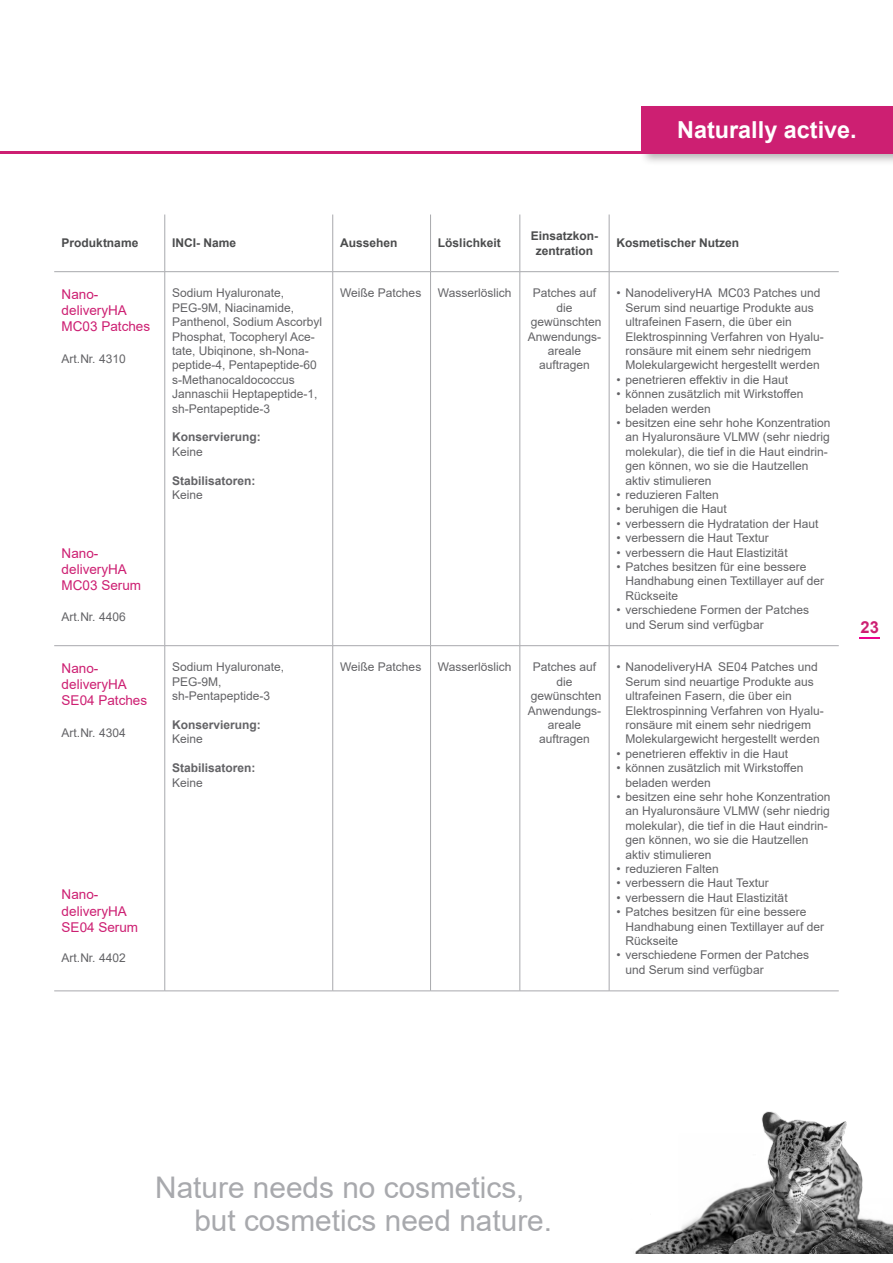
<style>
.page{position:relative;width:893px;height:1263px;background:#fff}
.page>*{position:absolute;margin:0;border:0;box-sizing:border-box;transform-origin:0 0}
.t1{font:29.85px/33px "Arial";color:#a8a9ad}
.t2{font:700 23.4px "Arial";color:#fff}
.t3{font:700 16.5px "Arial";color:#cd1f72}
.t4{font:13.5px/16.2px "Arial";color:#cd1f72}
.t5{font:12px/14.4px "Arial";color:#636366}
.t6{font:700 12px/14.4px "Arial";color:#4b4c4d;text-align:center}
.t7{font:700 12px "Arial";color:#636366}
</style>
<div class="page">
<div style="left:639px;top:104px;width:254px;height:62px;background:#231f20;opacity:.34"></div>
<div style="left:641px;top:106px;width:252px;height:46px;background:#cd1f72"></div>
<hr style="left:0;top:151px;width:893px;height:3px;background:#cd1f72">
<svg style="left:859px;top:637px;width:21px;height:1px"></svg>
<hr style="left:332px;top:215px;width:1px;height:56px;background:#a8a9ad">
<hr style="left:430px;top:215px;width:1px;height:56px;background:#a8a9ad">
<hr style="left:520px;top:215px;width:1px;height:56px;background:#a8a9ad">
<hr style="left:609px;top:215px;width:1px;height:56px;background:#a8a9ad">
<hr style="left:332px;top:272px;width:1px;height:373px;background:#a8a9ad">
<hr style="left:430px;top:272px;width:1px;height:373px;background:#a8a9ad">
<hr style="left:520px;top:272px;width:1px;height:373px;background:#a8a9ad">
<hr style="left:609px;top:272px;width:1px;height:373px;background:#a8a9ad">
<hr style="left:332px;top:646px;width:1px;height:345px;background:#a8a9ad">
<hr style="left:430px;top:646px;width:1px;height:345px;background:#a8a9ad">
<hr style="left:520px;top:646px;width:1px;height:345px;background:#a8a9ad">
<hr style="left:609px;top:646px;width:1px;height:345px;background:#a8a9ad">
<hr style="left:54px;top:271px;width:111px;height:1px;background:#a8a9ad">
<hr style="left:165px;top:271px;width:168px;height:1px;background:#a8a9ad">
<hr style="left:333px;top:271px;width:98px;height:1px;background:#a8a9ad">
<hr style="left:431px;top:271px;width:89px;height:1px;background:#a8a9ad">
<hr style="left:520px;top:271px;width:89px;height:1px;background:#a8a9ad">
<hr style="left:609px;top:271px;width:230px;height:1px;background:#a8a9ad">
<hr style="left:54px;top:645px;width:111px;height:1px;background:#a8a9ad">
<hr style="left:165px;top:645px;width:168px;height:1px;background:#a8a9ad">
<hr style="left:333px;top:645px;width:98px;height:1px;background:#a8a9ad">
<hr style="left:431px;top:645px;width:89px;height:1px;background:#a8a9ad">
<hr style="left:520px;top:645px;width:89px;height:1px;background:#a8a9ad">
<hr style="left:609px;top:645px;width:230px;height:1px;background:#a8a9ad">
<hr style="left:54px;top:991px;width:111px;height:1px;background:#a8a9ad">
<hr style="left:165px;top:991px;width:168px;height:1px;background:#a8a9ad">
<hr style="left:333px;top:991px;width:98px;height:1px;background:#a8a9ad">
<hr style="left:431px;top:991px;width:89px;height:1px;background:#a8a9ad">
<hr style="left:520px;top:991px;width:89px;height:1px;background:#a8a9ad">
<hr style="left:609px;top:991px;width:230px;height:1px;background:#a8a9ad">
<hr style="left:165px;top:215px;width:1px;height:56px;background:#a8a9ad">
<hr style="left:165px;top:272px;width:1px;height:373px;background:#a8a9ad">
<hr style="left:165px;top:646px;width:1px;height:345px;background:#a8a9ad">
<img style="left:635px;top:1112px;width:258px;height:141px">
<h2 class="t2" style="left:677px;top:113px;width:181px">Naturally active.</h2>
<p class="t6" style="left:62px;top:236px;width:78px">Produktname</p>
<p class="t6" style="left:172px;top:236px;width:66px">INCI- Name</p>
<p class="t6" style="left:340px;top:236px;width:59px">Aussehen</p>
<p class="t6" style="left:438px;top:236px;width:64px">Löslichkeit</p>
<p class="t6" style="left:531px;top:229px;width:69px">Einsatzkon&shy;zentration</p>
<p class="t6" style="left:617px;top:236px;width:124px">Kosmetischer Nutzen</p>
<p class="t4" style="left:62px;top:286px;width:38px">Nano-</p>
<p class="t4" style="left:62px;top:302px;width:90px">deliveryHA<br>MC03 Patches</p>
<p class="t5" style="left:62px;top:352px;width:66px">Art.Nr. 4310</p>
<p class="t5" style="left:172px;top:286px;width:152px">Sodium Hyaluronate,<br>PEG-9M, Niacinamide,<br>Panthenol, Sodium Ascorbyl<br>Phosphat, Tocopheryl Ace&shy;tate, Ubiqinone, sh-Nona&shy;peptide-4, Pentapeptide-60 s-Methanocaldococcus<br>Jannaschii Heptapeptide-1, sh-Pentapeptide-3</p>
<p class="t7" style="left:172px;top:429px;width:90px">Konservierung:</p>
<p class="t5" style="left:172px;top:444px;width:32px">Keine</p>
<p class="t7" style="left:172px;top:472px;width:85px">Stabilisatoren:</p>
<p class="t5" style="left:172px;top:488px;width:32px">Keine</p>
<p class="t5" style="left:340px;top:286px;width:83px">Weiße Patches</p>
<p class="t5" style="left:438px;top:286px;width:75px">Wasserlöslich</p>
<p class="t5" style="left:528px;top:286px;width:75px;text-align:center">Patches auf die gewünschten<br>Anwendungs&shy;areale auftragen</p>
<p class="t5" style="left:626px;top:286px;width:200px;text-indent:-9px">• NanodeliveryHA MC03 Patches und Serum sind neuartige Produkte aus ultrafeinen Fasern, die über ein Elektrospinning Verfahren von Hyalu&shy;ronsäure mit einem sehr niedrigem Molekulargewicht hergestellt werden</p>
<p class="t5" style="left:617px;top:372px;width:173px">• penetrieren effektiv in die Haut</p>
<p class="t5" style="left:626px;top:387px;width:179px;text-indent:-9px">• können zusätzlich mit Wirkstoffen beladen werden</p>
<p class="t5" style="left:626px;top:416px;width:206px;text-indent:-9px">• besitzen eine sehr hohe Konzentration an Hyaluronsäure VLMW (sehr niedrig molekular), die tief in die Haut eindrin&shy;gen können, wo sie die Hautzellen aktiv stimulieren</p>
<p class="t5" style="left:617px;top:488px;width:104px">• reduzieren Falten</p>
<p class="t5" style="left:617px;top:502px;width:112px">• beruhigen die Haut</p>
<p class="t5" style="left:617px;top:516px;width:203px">• verbessern die Hydratation der Haut</p>
<p class="t5" style="left:617px;top:531px;width:154px">• verbessern die Haut Textur</p>
<p class="t5" style="left:617px;top:545px;width:173px">• verbessern die Haut Elastizität</p>
<p class="t5" style="left:626px;top:560px;width:200px;text-indent:-9px">• Patches besitzen für eine bessere<br>Handhabung einen Textillayer auf der<br>Rückseite</p>
<p class="t5" style="left:626px;top:603px;width:185px;text-indent:-9px">• verschiedene Formen der Patches und Serum sind verfügbar</p>
<p class="t4" style="left:62px;top:545px;width:38px">Nano-</p>
<p class="t4" style="left:62px;top:561px;width:81px">deliveryHA<br>MC03 Serum</p>
<p class="t5" style="left:62px;top:609px;width:66px">Art.Nr. 4406</p>
<p class="t4" style="left:62px;top:660px;width:38px">Nano-</p>
<p class="t4" style="left:62px;top:676px;width:87px">deliveryHA<br>SE04 Patches</p>
<p class="t5" style="left:62px;top:726px;width:66px">Art.Nr. 4304</p>
<p class="t5" style="left:172px;top:660px;width:114px">Sodium Hyaluronate,</p>
<p class="t5" style="left:172px;top:674px;width:51px">PEG-9M,</p>
<p class="t5" style="left:172px;top:689px;width:100px">sh-Pentapeptide-3</p>
<p class="t7" style="left:172px;top:716px;width:90px">Konservierung:</p>
<p class="t5" style="left:172px;top:732px;width:32px">Keine</p>
<p class="t7" style="left:172px;top:759px;width:85px">Stabilisatoren:</p>
<p class="t5" style="left:172px;top:775px;width:32px">Keine</p>
<p class="t4" style="left:62px;top:886px;width:38px">Nano-</p>
<p class="t4" style="left:62px;top:903px;width:78px">deliveryHA<br>SE04 Serum</p>
<p class="t5" style="left:62px;top:951px;width:66px">Art.Nr. 4402</p>
<p class="t5" style="left:340px;top:660px;width:83px">Weiße Patches</p>
<p class="t5" style="left:438px;top:660px;width:75px">Wasserlöslich</p>
<p class="t5" style="left:528px;top:660px;width:75px;text-align:center">Patches auf die gewünschten<br>Anwendungs&shy;areale auftragen</p>
<p class="t5" style="left:626px;top:660px;width:200px;text-indent:-9px">• NanodeliveryHA SE04 Patches und Serum sind neuartige Produkte aus ultrafeinen Fasern, die über ein Elektrospinning Verfahren von Hyalu&shy;ronsäure mit einem sehr niedrigem Molekulargewicht hergestellt werden</p>
<p class="t5" style="left:617px;top:746px;width:173px">• penetrieren effektiv in die Haut</p>
<p class="t5" style="left:626px;top:761px;width:179px;text-indent:-9px">• können zusätzlich mit Wirkstoffen beladen werden</p>
<p class="t5" style="left:626px;top:789px;width:206px;text-indent:-9px">• besitzen eine sehr hohe Konzentration an Hyaluronsäure VLMW (sehr niedrig molekular), die tief in die Haut eindrin&shy;gen können, wo sie die Hautzellen aktiv stimulieren</p>
<p class="t5" style="left:617px;top:861px;width:104px">• reduzieren Falten</p>
<p class="t5" style="left:617px;top:876px;width:154px">• verbessern die Haut Textur</p>
<p class="t5" style="left:617px;top:890px;width:173px">• verbessern die Haut Elastizität</p>
<p class="t5" style="left:626px;top:905px;width:200px;text-indent:-9px">• Patches besitzen für eine bessere<br>Handhabung einen Textillayer auf der<br>Rückseite</p>
<p class="t5" style="left:626px;top:948px;width:185px;text-indent:-9px">• verschiedene Formen der Patches und Serum sind verfügbar</p>
<h3 class="t3" style="left:861px;top:616px;width:20px">23</h3>
<h1 class="t1" style="left:194px;top:1170px;width:359px;text-indent:-39px">Nature needs no cosmetics, but cosmetics need nature.</h1>
</div>
